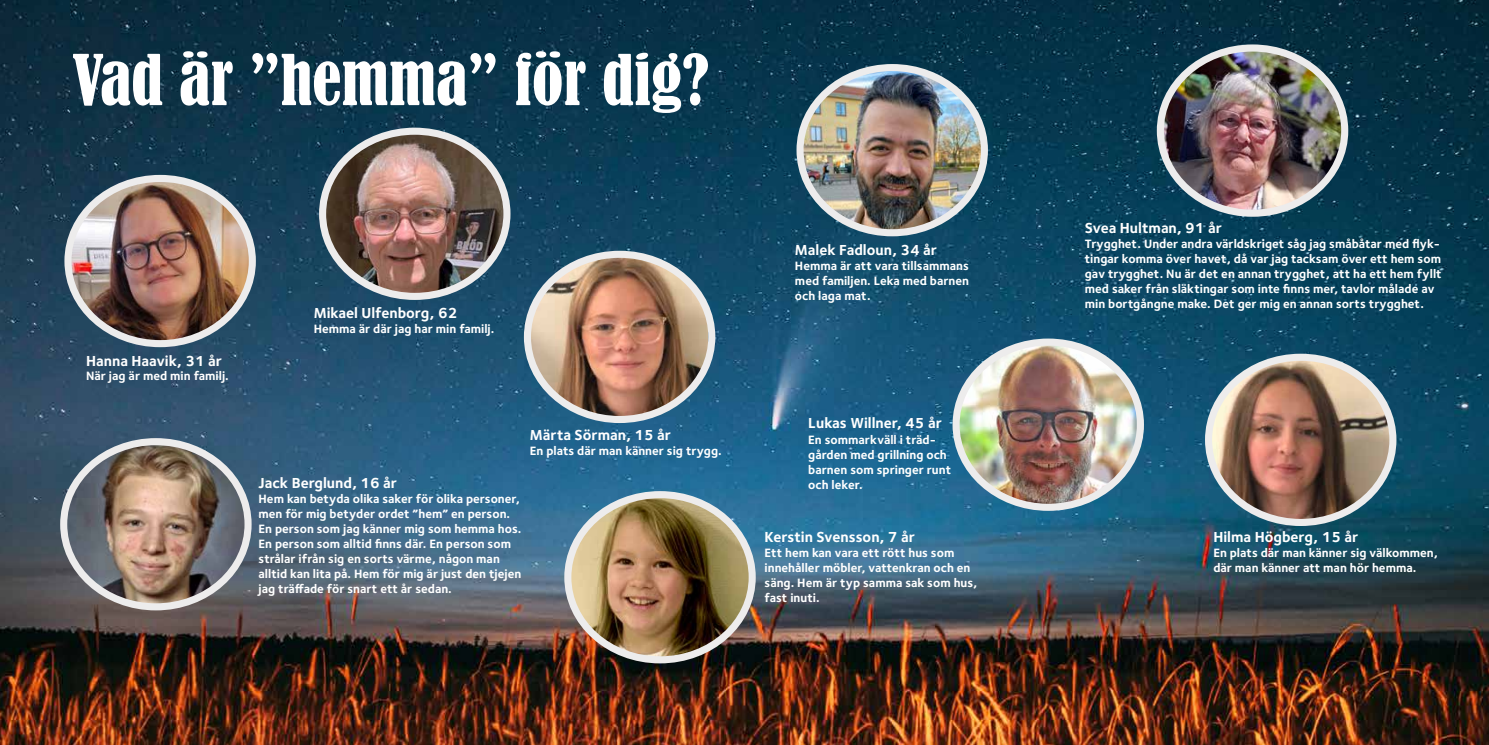
<style>
.page{position:relative;width:1489px;height:745px;background:#fff}
.page>*{position:absolute;margin:0;border:0;box-sizing:border-box;transform-origin:0 0}
.t1{font:condensed 65px "Bernard";color:#fff}
.t2{font:700 15px "Foundry Sterling OT3";color:#fff}
.t3{font:700 12.5px/15px "Foundry Sterling OT3";color:#fff}
</style>
<div class="page">
<img style="left:0;top:0;width:1488px;height:744px">
<img style="left:68px;top:178px;width:184px;height:165px">
<div style="left:64px;top:175px;width:192px;height:172px;border:7px solid #edecec;border-radius:50%"></div>
<img style="left:1160px;top:48px;width:184px;height:165px">
<div style="left:1156px;top:44px;width:192px;height:172px;border:7px solid #edecec;border-radius:50%"></div>
<img style="left:569px;top:494px;width:183px;height:165px">
<div style="left:564px;top:491px;width:191px;height:172px;border:7px solid #edecec;border-radius:50%"></div>
<img style="left:527px;top:254px;width:181px;height:165px">
<div style="left:524px;top:250px;width:191px;height:173px;border:7px solid #edecec;border-radius:50%"></div>
<img style="left:1209px;top:357px;width:183px;height:165px">
<div style="left:1204px;top:353px;width:192px;height:172px;border:7px solid #edecec;border-radius:50%"></div>
<img style="left:64px;top:441px;width:184px;height:165px">
<div style="left:60px;top:438px;width:191px;height:172px;border:7px solid #edecec;border-radius:50%"></div>
<img style="left:800px;top:68px;width:184px;height:164px">
<div style="left:796px;top:64px;width:191px;height:172px;border:7px solid #edecec;border-radius:50%"></div>
<img style="left:956px;top:342px;width:184px;height:165px">
<div style="left:952px;top:338px;width:191px;height:172px;border:7px solid #edecec;border-radius:50%"></div>
<img style="left:322px;top:131px;width:185px;height:165px">
<div style="left:319px;top:128px;width:191px;height:172px;border:7px solid #edecec;border-radius:50%"></div>
<h1 class="t1" style="left:72px;top:42px;width:638px">Vad är ”hemma” för dig?</h1>
<p class="t2" style="left:86px;top:348px;width:137px">Hanna Haavik, 31 år</p>
<p class="t3" style="left:86px;top:367px;width:144px">När jag är med min familj.</p>
<p class="t2" style="left:314px;top:300px;width:145px">Mikael Ulfenborg, 62</p>
<p class="t3" style="left:314px;top:320px;width:182px">Hemma är där jag har min familj.</p>
<p class="t2" style="left:258px;top:470px;width:140px">Jack Berglund, 16 år</p>
<p class="t3" style="left:258px;top:490px;width:264px">Hem kan betyda olika saker för olika personer, men för mig betyder ordet ”hem” en person.<br>En person som jag känner mig som hemma hos.<br>En person som alltid finns där. En person som strålar ifrån sig en sorts värme, någon man alltid kan lita på. Hem för mig är just den tjejen jag träffade för snart ett år sedan.</p>
<p class="t2" style="left:530px;top:423px;width:143px">Märta Sörman, 15 år</p>
<p class="t3" style="left:530px;top:442px;width:193px">En plats där man känner sig trygg.</p>
<p class="t2" style="left:795px;top:238px;width:144px">Malek Fadloun, 34 år</p>
<p class="t3" style="left:795px;top:258px;width:175px;text-align:justify">Hemma är att vara tillsammans med familjen. Leka med barnen och laga mat.</p>
<p class="t2" style="left:808px;top:411px;width:135px">Lukas Willner, 45 år</p>
<p class="t3" style="left:808px;top:431px;width:144px">En sommarkväll i träd&shy;gården med grillning och barnen som springer runt och leker.</p>
<p class="t2" style="left:764px;top:524px;width:152px">Kerstin Svensson, 7 år</p>
<p class="t3" style="left:764px;top:544px;width:214px">Ett hem kan vara ett rött hus som innehåller möbler, vattenkran och en säng. Hem är typ samma sak som hus, fast inuti.</p>
<p class="t2" style="left:1084px;top:216px;width:139px">Svea Hultman, 91 år</p>
<p class="t3" style="left:1084px;top:236px;width:358px">Trygghet. Under andra världskriget såg jag småbåtar med flyk&shy;tingar komma över havet, då var jag tacksam över ett hem som gav trygghet. Nu är det en annan trygghet, att ha ett hem fyllt med saker från släktingar som inte finns mer, tavlor målade av min bortgångne make. Det ger mig en annan sorts trygghet.</p>
<p class="t2" style="left:1213px;top:524px;width:146px">Hilma Högberg, 15 år</p>
<p class="t3" style="left:1213px;top:543px;width:226px">En plats där man känner sig välkommen, där man känner att man hör hemma.</p>
</div>
